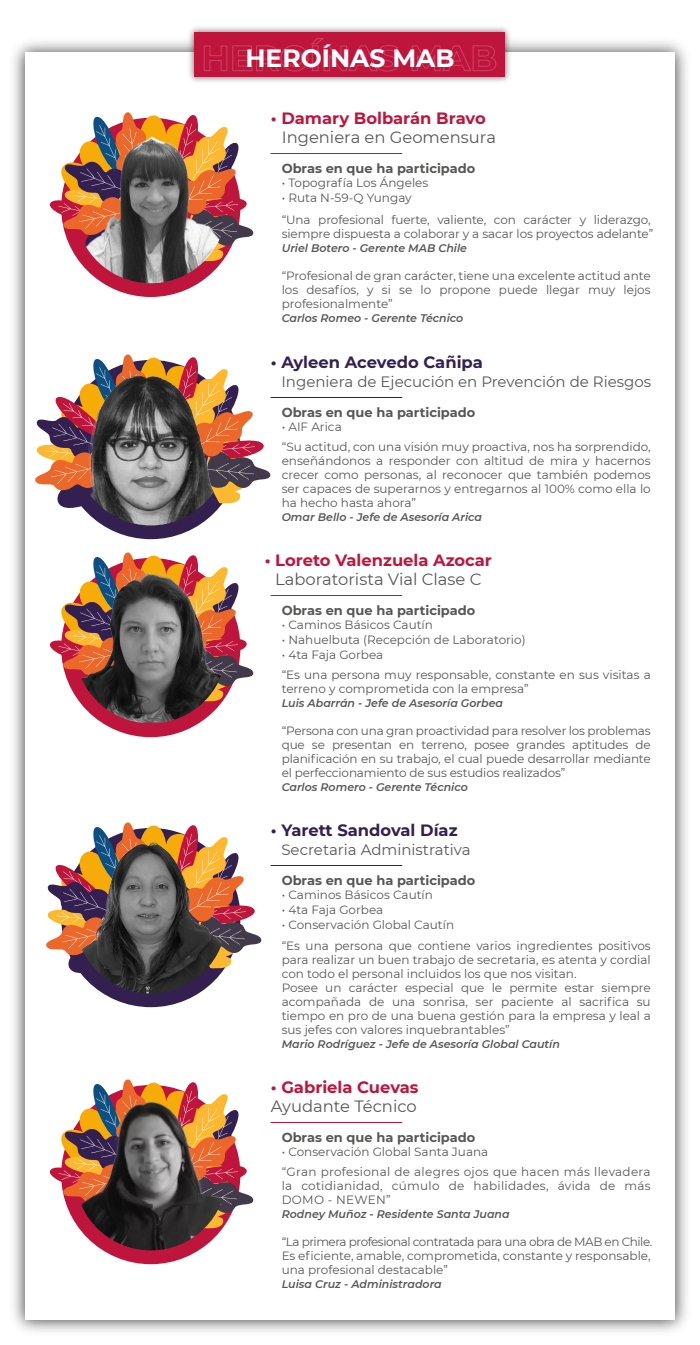
<style>
.page{position:relative;width:700px;height:1345px;background:#fff}
.page>*{position:absolute;margin:0;border:0;box-sizing:border-box;transform-origin:0 0}
.t1{font:700 25px "Montserrat";color:#fff}
.t2{font:16.4px "Montserrat";color:#575756}
.t3{font:700 16.4px "Montserrat";color:#bf153c}
.t4{font:700 16.4px "Montserrat";color:#332051}
.t5{font:15px "Montserrat";color:#575756}
.t6{font:700 13px "Montserrat";color:#575756}
.t7{font:12px/14px "Montserrat";color:#575756}
.t8{font:italic 600 11px "Montserrat";color:#575756}
</style>
<div class="page">
<img style="left:13px;top:41px;width:674px;height:1291px">
<div style="left:25px;top:52px;width:650px;height:1268px;background:#fff"></div>
<img style="left:185px;top:27px;width:331px;height:55px">
<div style="left:194px;top:32px;width:312px;height:45px;background:#bf153c"></div>
<svg style="left:204px;top:39px;width:195px;height:32px"></svg>
<svg style="left:412px;top:45px;width:84px;height:26px"></svg>
<div style="left:61px;top:118px;width:179px;height:179px;background:#bf153c;border-radius:50%"></div>
<hr style="left:271px;top:153px;width:131px;height:1px;background:#bf153c">
<hr style="left:271px;top:595px;width:131px;height:1px;background:#bf153c">
<hr style="left:271px;top:1122px;width:131px;height:1px;background:#bf153c">
<hr style="left:271px;top:397px;width:131px;height:1px;background:#332051">
<hr style="left:271px;top:865px;width:131px;height:1px;background:#332051">
<svg style="left:49px;top:112px;width:205px;height:150px"></svg>
<img style="left:80px;top:132px;width:142px;height:151px">
<div style="left:61px;top:558px;width:179px;height:179px;background:#bf153c;border-radius:50%"></div>
<svg style="left:49px;top:552px;width:205px;height:147px"></svg>
<img style="left:77px;top:572px;width:147px;height:151px">
<div style="left:61px;top:1085px;width:179px;height:179px;background:#bf153c;border-radius:50%"></div>
<svg style="left:49px;top:1079px;width:205px;height:151px"></svg>
<img style="left:75px;top:1099px;width:152px;height:151px;border-radius:76px">
<div style="left:61px;top:360px;width:179px;height:179px;background:#332051;border-radius:50%"></div>
<svg style="left:35px;top:354px;width:236px;height:159px"></svg>
<img style="left:75px;top:374px;width:152px;height:151px;border-radius:76px">
<div style="left:61px;top:828px;width:179px;height:179px;background:#332051;border-radius:50%"></div>
<svg style="left:46px;top:822px;width:216px;height:156px"></svg>
<img style="left:75px;top:842px;width:152px;height:151px;border-radius:76px">
<h1 class="t1" style="left:245px;top:40px;width:211px">HEROÍNAS MAB</h1>
<h2 class="t3" style="left:271px;top:107px;width:216px">• Damary Bolbarán Bravo</h2>
<h2 class="t2" style="left:282px;top:126px;width:216px">Ingeniera en Geomensura</h2>
<p class="t6" style="left:282px;top:159px;width:195px">Obras en que ha participado</p>
<p class="t7" style="left:282px;top:213px;width:373px">“Una profesional fuerte, valiente, con carácter y liderazgo, siempre dispuesta a colaborar y a sacar los proyectos adelante”</p>
<p class="t8" style="left:282px;top:241px;width:187px">Uriel Botero - Gerente MAB Chile</p>
<p class="t7" style="left:282px;top:269px;width:371px;text-align:justify">“Profesional de gran carácter, tiene una excelente actitud ante los desafíos, y si se lo propone puede llegar muy lejos profesionalmente”</p>
<p class="t8" style="left:282px;top:311px;width:183px">Carlos Romeo - Gerente Técnico</p>
<p class="t7" style="left:282px;top:176px;width:148px">• Topografía Los Ángeles</p>
<p class="t7" style="left:282px;top:191px;width:132px">• Ruta N-59-Q Yungay</p>
<h2 class="t4" style="left:271px;top:351px;width:213px">• Ayleen Acevedo Cañipa</h2>
<p class="t5" style="left:281px;top:371px;width:371px">Ingeniera de Ejecución en Prevención de Riesgos</p>
<p class="t6" style="left:282px;top:403px;width:195px">Obras en que ha participado</p>
<p class="t7" style="left:282px;top:440px;width:371px;text-align:justify">“Su actitud, con una visión muy proactiva, nos ha sorprendido, enseñándonos a responder con altitud de mira y hacernos crecer como personas, al reconocer que también podemos ser capaces de superarnos y entregarnos al 100% como ella lo ha hecho hasta ahora”</p>
<p class="t8" style="left:282px;top:510px;width:202px">Omar Bello - Jefe de Asesoría Arica</p>
<p class="t7" style="left:282px;top:420px;width:62px">• AIF Arica</p>
<h2 class="t3" style="left:265px;top:549px;width:229px">• Loreto Valenzuela Azocar</h2>
<h2 class="t2" style="left:275px;top:568px;width:208px">Laboratorista Vial Clase C</h2>
<p class="t6" style="left:282px;top:601px;width:195px">Obras en que ha participado</p>
<p class="t7" style="left:282px;top:618px;width:153px">• Caminos Básicos Cautín</p>
<p class="t7" style="left:282px;top:633px;width:245px">• Nahuelbuta (Recepción de Laboratorio)</p>
<p class="t7" style="left:282px;top:648px;width:103px">• 4ta Faja Gorbea</p>
<p class="t7" style="left:282px;top:668px;width:371px">“Es una persona muy responsable, constante en sus visitas a terreno y comprometida con la empresa”</p>
<p class="t8" style="left:282px;top:696px;width:223px">Luis Abarrán - Jefe de Asesoría Gorbea</p>
<p class="t7" style="left:282px;top:724px;width:371px;text-align:justify">“Persona con una gran proactividad para resolver los problemas que se presentan en terreno, posee grandes aptitudes de planificación en su trabajo, el cual puede desarrollar mediante el perfeccionamiento de sus estudios realizados”</p>
<p class="t8" style="left:282px;top:780px;width:188px">Carlos Romero - Gerente Técnico</p>
<h2 class="t4" style="left:271px;top:819px;width:188px">• Yarett Sandoval Díaz</h2>
<p class="t5" style="left:281px;top:839px;width:191px">Secretaria Administrativa</p>
<p class="t6" style="left:282px;top:871px;width:195px">Obras en que ha participado</p>
<p class="t7" style="left:282px;top:888px;width:153px">• Caminos Básicos Cautín</p>
<p class="t7" style="left:282px;top:903px;width:103px">• 4ta Faja Gorbea</p>
<p class="t7" style="left:282px;top:918px;width:174px">• Conservación Global Cautín</p>
<p class="t7" style="left:282px;top:938px;width:371px">“Es una persona que contiene varios ingredientes positivos para realizar un buen trabajo de secretaria, es atenta y cordial con todo el personal incluidos los que nos visitan.<br>Posee un carácter especial que le permite estar siempre acompañada de una sonrisa, ser paciente al sacrifica su tiempo en pro de una buena gestión para la empresa y leal a sus jefes con valores inquebrantables”</p>
<p class="t8" style="left:282px;top:1036px;width:280px">Mario Rodríguez - Jefe de Asesoría Global Cautín</p>
<h2 class="t3" style="left:271px;top:1076px;width:149px">• Gabriela Cuevas</h2>
<h2 class="t2" style="left:271px;top:1095px;width:147px">Ayudante Técnico</h2>
<p class="t6" style="left:282px;top:1128px;width:195px">Obras en que ha participado</p>
<p class="t7" style="left:282px;top:1165px;width:371px;text-align:justify">“Gran profesional de alegres ojos que hacen más llevadera la cotidianidad, cúmulo de habilidades, ávida de más DOMO - NEWEN”</p>
<p class="t8" style="left:282px;top:1207px;width:230px">Rodney Muñoz - Residente Santa Juana</p>
<p class="t7" style="left:282px;top:1235px;width:372px">“La primera profesional contratada para una obra de MAB en Chile.<br>Es eficiente, amable, comprometida, constante y responsable, una profesional destacable”</p>
<p class="t8" style="left:282px;top:1277px;width:162px">Luisa Cruz - Administradora</p>
<p class="t7" style="left:282px;top:1145px;width:208px">• Conservación Global Santa Juana</p>
</div>
